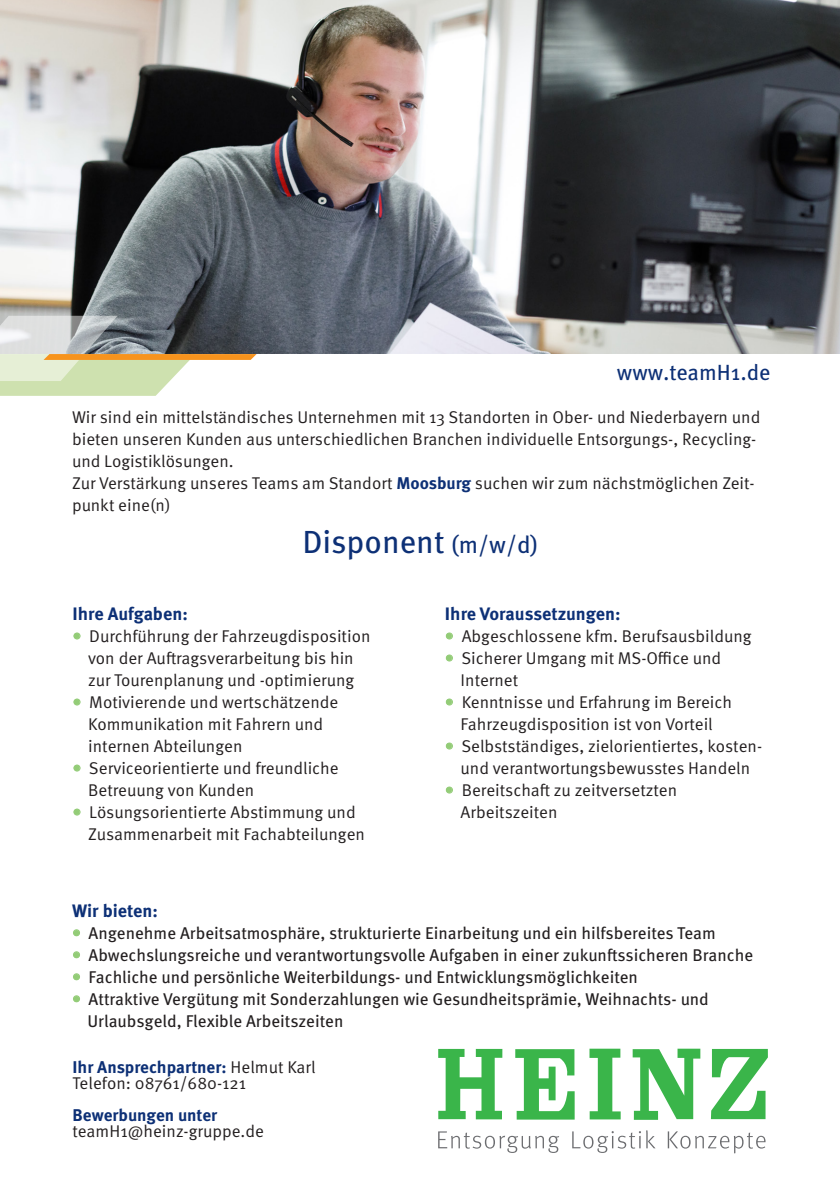
<style>
.page{position:relative;width:840px;height:1191px;background:#fff}
.page>*{position:absolute;margin:0;border:0;box-sizing:border-box;transform-origin:0 0}
.t1{font:32px "Meta Pro";color:#0d3076}
.t2{font:22px "Meta Pro";color:#0d3076}
.t3{font:700 18px "Meta Pro";color:#0d3076}
.t4{font:17px/22px "Meta Pro Norm";color:#231f20}
.t5{font:17px "Meta Pro";color:#231f20}
.t6{font:700 17px "Meta Pro";color:#0d3076}
.s1{font-family:"Meta Pro";font-weight:700;color:#0d3076}
.s2{font-size:24px}
.s3{color:#93cc77}
.s4{font-family:"Meta Pro Norm";color:#93cc77}
.s5{font-family:"Meta Pro Norm";font-weight:400;color:#231f20}
</style>
<div class="page">
<img style="left:0;top:0;width:839px;height:354px">
<svg style="left:438px;top:1049px;width:64px;height:70px"></svg>
<svg style="left:515px;top:1049px;width:59px;height:70px"></svg>
<svg style="left:589px;top:1048px;width:31px;height:71px"></svg>
<svg style="left:632px;top:1048px;width:68px;height:71px"></svg>
<svg style="left:710px;top:1049px;width:57px;height:70px"></svg>
<svg style="left:438px;top:1131px;width:121px;height:22px"></svg>
<svg style="left:572px;top:1130px;width:83px;height:23px"></svg>
<svg style="left:667px;top:1131px;width:98px;height:22px"></svg>
<svg style="left:0;top:316px;width:256px;height:80px"></svg>
<p class="t2" style="left:616px;top:355px;width:155px">www.teamH1.de</p>
<p class="t4" style="left:72px;top:404px;width:689px">Wir sind ein mittelständisches Unternehmen mit 13 Standorten in Ober- und Niederbayern und bieten unseren Kunden aus unterschiedlichen Branchen individuelle Entsorgungs-, Recycling&shy;und Logistiklösungen.</p>
<p class="t4" style="left:72px;top:470px;width:683px">Zur Verstärkung unseres Teams am Standort <span class="s1">Moosburg</span> suchen wir zum nächstmöglichen Zeit&shy;punkt eine(n)</p>
<p class="t1" style="left:302px;top:517px;width:237px">Disponent <span class="s2">(m/w/d)</span></p>
<p class="t3" style="left:73px;top:599px;width:117px">Ihre Aufgaben:</p>
<p class="t4" style="left:73px;top:624px;width:299px"><span class="s3">•</span> Durchführung der Fahrzeugdisposition</p>
<p class="t4" style="left:88px;top:646px;width:267px">von der Auftragsverarbeitung bis hin</p>
<p class="t4" style="left:88px;top:668px;width:267px">zur Tourenplanung und -optimierung</p>
<p class="t4" style="left:73px;top:690px;width:267px"><span class="s3">•</span> Motivierende und wertschätzende</p>
<p class="t4" style="left:88px;top:712px;width:236px">Kommunikation mit Fahrern und</p>
<p class="t4" style="left:88px;top:734px;width:156px">internen Abteilungen</p>
<p class="t4" style="left:73px;top:756px;width:267px"><span class="s3">•</span> Serviceorientierte und freundliche</p>
<p class="t4" style="left:88px;top:778px;width:167px">Betreuung von Kunden</p>
<p class="t4" style="left:73px;top:800px;width:284px"><span class="s3">•</span> Lösungsorientierte Abstimmung und</p>
<p class="t4" style="left:88px;top:822px;width:278px">Zusammenarbeit mit Fachabteilungen</p>
<p class="t3" style="left:444px;top:599px;width:177px">Ihre Voraussetzungen:</p>
<p class="t4" style="left:444px;top:624px;width:308px"><span class="s3">•</span> Abgeschlossene kfm. Berufsausbildung</p>
<p class="t4" style="left:444px;top:646px;width:278px"><span class="s3">•</span> Sicherer Umgang mit MS-Office und</p>
<p class="t4" style="left:460px;top:668px;width:59px">Internet</p>
<p class="t4" style="left:444px;top:690px;width:288px"><span class="s3">•</span> Kenntnisse und Erfahrung im Bereich</p>
<p class="t4" style="left:460px;top:712px;width:253px">Fahrzeugdisposition ist von Vorteil</p>
<p class="t4" style="left:444px;top:734px;width:318px"><span class="s3">•</span> Selbstständiges, zielorientiertes, kosten-</p>
<p class="t4" style="left:460px;top:756px;width:291px">und verantwortungsbewusstes Handeln</p>
<p class="t4" style="left:444px;top:778px;width:234px"><span class="s3">•</span> Bereitschaft zu zeitversetzten</p>
<p class="t4" style="left:460px;top:800px;width:98px">Arbeitszeiten</p>
<p class="t3" style="left:72px;top:896px;width:87px">Wir bieten:</p>
<p class="t5" style="left:72px;top:920px;width:645px"><span class="s4">•</span> Angenehme Arbeitsatmosphäre, strukturierte Einarbeitung und ein hilfsbereites Team</p>
<p class="t5" style="left:72px;top:942px;width:682px"><span class="s4">•</span> Abwechslungsreiche und verantwortungsvolle Aufgaben in einer zukunftssicheren Branche</p>
<p class="t5" style="left:72px;top:964px;width:567px"><span class="s4">•</span> Fachliche und persönliche Weiterbildungs- und Entwicklungsmöglichkeiten</p>
<p class="t5" style="left:72px;top:986px;width:638px"><span class="s4">•</span> Attraktive Vergütung mit Sonderzahlungen wie Gesundheitsprämie, Weihnachts- und</p>
<p class="t5" style="left:87px;top:1008px;width:257px">Urlaubsgeld, Flexible Arbeitszeiten</p>
<p class="t6" style="left:73px;top:1053px;width:244px">Ihr Ansprechpartner: <span class="s5">Helmut Karl</span></p>
<p class="t4" style="left:73px;top:1071px;width:175px">Telefon: 08761/680-121</p>
<p class="t4" style="left:73px;top:1106px;width:193px;line-height:16px"><span class="s1">Bewerbungen unter </span>teamH1@heinz-gruppe.de</p>
</div>
